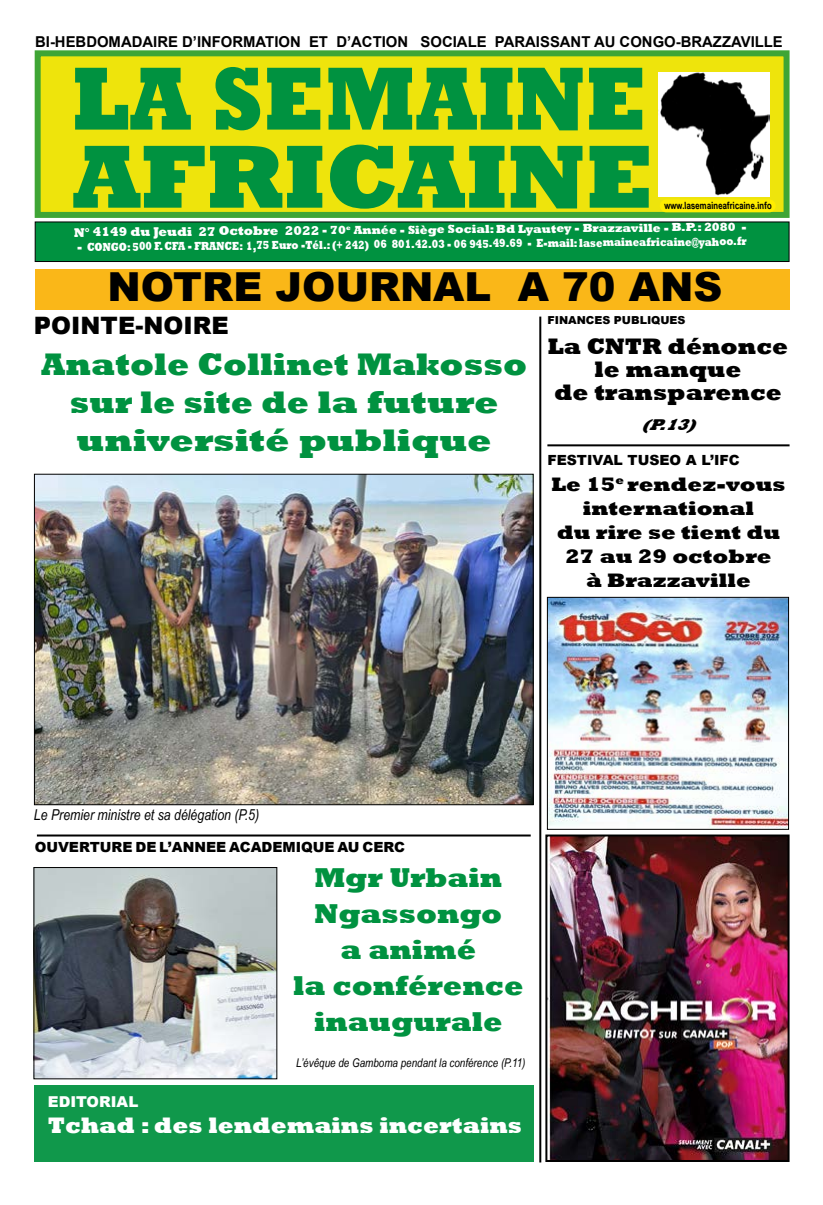
<style>
.page{position:relative;width:823px;height:1205px;background:#fff}
.page>*{position:absolute;margin:0;border:0;box-sizing:border-box;transform-origin:0 0}
.t1{font:800 91px/78.1px "Rockwell";color:#009240;scale:.9 1}
.t2{font:900 40px "Arial";color:#000}
.t3{font:800 32px/38px "Rockwell";color:#009240;text-align:center}
.t4{font:800 28px/36px "Rockwell";color:#009240;text-align:center}
.t5{font:900 24px "Arial";color:#000}
.t6{font:800 23px/23px "Rockwell";color:#000;text-align:center}
.t7{font:800 23px "Rockwell";color:#fff}
.t8{font:800 20px/24px "Rockwell";color:#000;text-align:center;scale:1.06 1}
.t9{font:italic 800 16px "Rockwell";color:#000}
.t10{font:700 15px "Arial";color:#000}
.t11{font:italic 15px "Arial Narrow";color:#000}
.t12{font:900 15px "Arial";color:#fff}
.t13{font:900 14px "Arial";color:#000}
.t14{font:800 12px "Rockwell";letter-spacing:-.015em;color:#fff;scale:.96 1}
.t15{font:italic 12px "Arial Narrow";color:#000}
.t16{font:900 11px "Arial";color:#000}
.t17{font:700 10px "Arial Narrow";color:#000;scale:.96 1}
.s1{font-size:13px}
</style>
<div class="page">
<div style="left:35px;top:269px;width:754px;height:41px;background:#fab718"></div>
<div style="left:35px;top:221px;width:754px;height:41px;background:#009240;border:1px solid #000"></div>
<div style="left:35px;top:50px;width:754px;height:168px;background:#eee40c;border:6px solid #3fa535"></div>
<img style="left:658px;top:72px;width:111px;height:124px">
<div style="left:659px;top:199px;width:116px;height:13px;background:#ffed00;border-radius:6px"></div>
<img style="left:548px;top:837px;width:238px;height:322px">
<div style="left:545px;top:834px;width:244px;height:328px;border:2px solid #000"></div>
<div style="left:35px;top:1086px;width:498px;height:76px;background:#10984b"></div>
<img style="left:36px;top:476px;width:495px;height:327px">
<div style="left:34px;top:474px;width:499px;height:331px;border:1px solid #000"></div>
<hr style="left:539px;top:317px;width:2px;height:845px;background:#000">
<hr style="left:37px;top:834px;width:493px;height:2px;background:#000">
<hr style="left:547px;top:444px;width:242px;height:2px;background:#000">
<img style="left:548px;top:599px;width:238px;height:229px">
<div style="left:546px;top:597px;width:242px;height:233px;border:1px solid #000"></div>
<img style="left:35px;top:869px;width:240px;height:208px">
<div style="left:33px;top:867px;width:244px;height:212px;border:1px solid #000"></div>
<p class="t10" style="left:35px;top:31px;width:748px">BI-HEBDOMADAIRE D’INFORMATION ET D’ACTION SOCIALE PARAISSANT AU CONGO-BRAZZAVILLE</p>
<h1 class="t1" style="left:72px;top:61px;width:647px">LA SEMAINE<br>AFRICAINE</h1>
<p class="t14" style="left:74px;top:222px;width:701px"><span class="s1">N° 4149 du Jeudi 27 Octobre 2022</span> - 70<sup>e</sup> Année - Siège Social: Bd Lyautey - Brazzaville - B.P.: 2080 -</p>
<p class="t14" style="left:77px;top:237px;width:698px">- CONGO: 500 F. CFA - FRANCE: 1,75 Euro -Tél.: (+ 242) 06 801.42.03 - 06 945.49.69 - E-mail: lasemaineafricaine@yahoo.fr</p>
<p class="t17" style="left:664px;top:198px;width:114px">www.lasemaineafricaine.info</p>
<h2 class="t2" style="left:107px;top:258px;width:616px">NOTRE JOURNAL A 70 ANS</h2>
<h3 class="t5" style="left:34px;top:308px;width:196px">POINTE-NOIRE</h3>
<p class="t16" style="left:547px;top:312px;width:139px">FINANCES PUBLIQUES</p>
<h3 class="t3" style="left:41px;top:346px;width:487px">Anatole Collinet Makosso sur le site de la future université publique</h3>
<h3 class="t6" style="left:547px;top:335px;width:242px">La CNTR dénonce le manque<br>de transparence</h3>
<h3 class="t9" style="left:641px;top:415px;width:63px">(P.13)</h3>
<p class="t13" style="left:547px;top:450px;width:194px">FESTIVAL TUSEO A L’IFC</p>
<h3 class="t8" style="left:551px;top:472px;width:222px">Le 15<sup>e</sup> rendez-vous international<br>du rire se tient du<br>27 au 29 octobre<br>à Brazzaville</h3>
<p class="t11" style="left:34px;top:805px;width:227px">Le Premier ministre et sa délégation (P.5)</p>
<p class="t13" style="left:35px;top:837px;width:371px">OUVERTURE DE L’ANNEE ACADEMIQUE AU CERC</p>
<h3 class="t4" style="left:293px;top:860px;width:232px">Mgr Urbain<br>Ngassongo<br>a animé<br>la conférence inaugurale</h3>
<p class="t12" style="left:48px;top:1091px;width:92px">EDITORIAL</p>
<p class="t15" style="left:296px;top:1054px;width:230px">L’évêque de Gamboma pendant la conférence (P.11)</p>
<h3 class="t7" style="left:48px;top:1112px;width:475px">Tchad : des lendemains incertains</h3>
</div>
